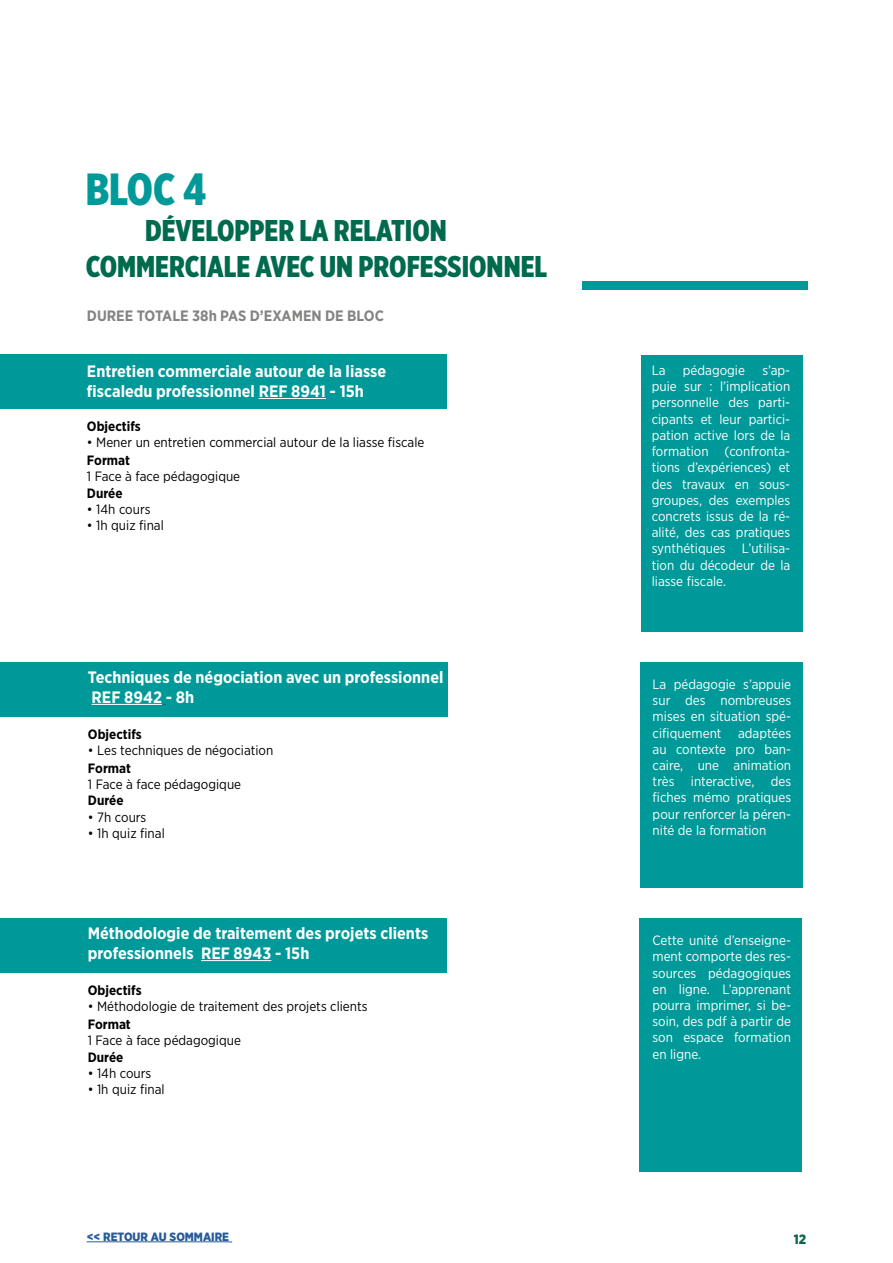
<style>
.page{position:relative;width:893px;height:1263px;background:#fff}
.page>*{position:absolute;margin:0;border:0;box-sizing:border-box;transform-origin:0 0}
.t1{font:900 45px "Gotham X Narrow";color:#099}
.t2{font:900 30px/36px "Gotham X Narrow";color:#006a4e}
.t3{font:700 16.5px/19.8px "Gotham Narrow";color:#fff}
.t4{font:700 15px "Gotham Narrow";color:#838382}
.t5{font:13.5px/16.2px "Gotham Narrow";color:#fff;text-align:justify}
.t6{font:13.5px "Gotham Narrow";color:#000}
.t7{font:700 13.5px "Gotham Narrow";color:#000}
.t8{font:900 13.5px "Gotham Narrow";color:#0d674b}
.t9{font:900 12px "Gotham Narrow";color:#275b9b}
</style>
<div class="page">
<div style="left:0;top:355px;width:447px;height:54px;background:#099"></div>
<div style="left:0;top:662px;width:447px;height:55px;background:#099"></div>
<hr style="left:259px;top:398px;width:67px;height:1px;background:#fff">
<hr style="left:92px;top:704px;width:70px;height:1px;background:#fff">
<hr style="left:87px;top:1241px;width:142px;height:1px;background:#275b9b">
<div style="left:582px;top:281px;width:225px;height:8px;background:#099"></div>
<div style="left:641px;top:355px;width:161px;height:276px;background:#099"></div>
<div style="left:640px;top:662px;width:162px;height:226px;background:#099"></div>
<div style="left:0;top:918px;width:447px;height:55px;background:#099"></div>
<hr style="left:201px;top:960px;width:70px;height:1px;background:#fff">
<div style="left:639px;top:918px;width:163px;height:253px;background:#099"></div>
<h1 class="t1" style="left:86px;top:161px;width:122px">BLOC 4</h1>
<h2 class="t2" style="left:86px;top:212px;width:463px;text-indent:59px">DÉVELOPPER LA RELATION<br>COMMERCIALE AVEC UN PROFESSIONNEL</h2>
<p class="t4" style="left:87px;top:306px;width:299px">DUREE TOTALE 38h PAS D’EXAMEN DE BLOC</p>
<p class="t3" style="left:87px;top:361px;width:301px">Entretien commerciale autour de la liasse fiscaledu professionnel REF 8941 - 15h</p>
<p class="t7" style="left:87px;top:418px;width:55px">Objectifs</p>
<p class="t6" style="left:87px;top:434px;width:339px">• Mener un entretien commercial autour de la liasse fiscale</p>
<p class="t7" style="left:87px;top:452px;width:45px">Format</p>
<p class="t6" style="left:87px;top:468px;width:155px">1 Face à face pédagogique</p>
<p class="t7" style="left:87px;top:484px;width:37px">Durée</p>
<p class="t6" style="left:87px;top:501px;width:65px">• 14h cours</p>
<p class="t6" style="left:87px;top:517px;width:78px">• 1h quiz final</p>
<p class="t3" style="left:88px;top:667px;width:357px">Techniques de négociation avec un professionnel<br>REF 8942 - 8h</p>
<p class="t7" style="left:88px;top:725px;width:55px">Objectifs</p>
<p class="t6" style="left:88px;top:742px;width:187px">• Les techniques de négociation</p>
<p class="t7" style="left:88px;top:759px;width:45px">Format</p>
<p class="t6" style="left:88px;top:776px;width:155px">1 Face à face pédagogique</p>
<p class="t7" style="left:88px;top:792px;width:37px">Durée</p>
<p class="t6" style="left:88px;top:808px;width:60px">• 7h cours</p>
<p class="t6" style="left:88px;top:825px;width:78px">• 1h quiz final</p>
<p class="t3" style="left:88px;top:923px;width:342px">Méthodologie de traitement des projets clients professionnels REF 8943 - 15h</p>
<p class="t7" style="left:88px;top:981px;width:55px">Objectifs</p>
<p class="t6" style="left:88px;top:998px;width:281px">• Méthodologie de traitement des projets clients</p>
<p class="t7" style="left:88px;top:1016px;width:45px">Format</p>
<p class="t6" style="left:88px;top:1032px;width:155px">1 Face à face pédagogique</p>
<p class="t7" style="left:88px;top:1048px;width:37px">Durée</p>
<p class="t6" style="left:88px;top:1064px;width:65px">• 14h cours</p>
<p class="t6" style="left:88px;top:1081px;width:78px">• 1h quiz final</p>
<p class="t5" style="left:652px;top:362px;width:15px">La</p>
<p class="t5" style="left:683px;top:362px;width:64px">pédagogie</p>
<p class="t5" style="left:652px;top:362px;width:140px;text-indent:111px">s’ap&shy;puie sur : l’implication personnelle des parti&shy;cipants et leur partici&shy;pation active lors de la formation (confronta&shy;tions d’expériences) et des travaux en sous&shy;groupes, des exemples concrets issus de la ré&shy;alité, des cas pratiques synthétiques L’utilisa&shy;tion du décodeur de la liasse fiscale.</p>
<p class="t5" style="left:653px;top:676px;width:140px">La pédagogie s’appuie sur des nombreuses mises en situation spé&shy;cifiquement adaptées au contexte pro ban&shy;caire, une animation très interactive, des fiches mémo pratiques pour renforcer la péren&shy;nité de la formation</p>
<p class="t5" style="left:652px;top:932px;width:140px">Cette unité d’enseigne&shy;ment comporte des res&shy;sources pédagogiques en ligne. L’apprenant pourra imprimer, si be&shy;soin, des pdf à partir de son espace formation en ligne.</p>
<p class="t9" style="left:87px;top:1228px;width:144px">&lt;&lt; RETOUR AU SOMMAIRE</p>
<p class="t8" style="left:794px;top:1230px;width:14px">12</p>
</div>
